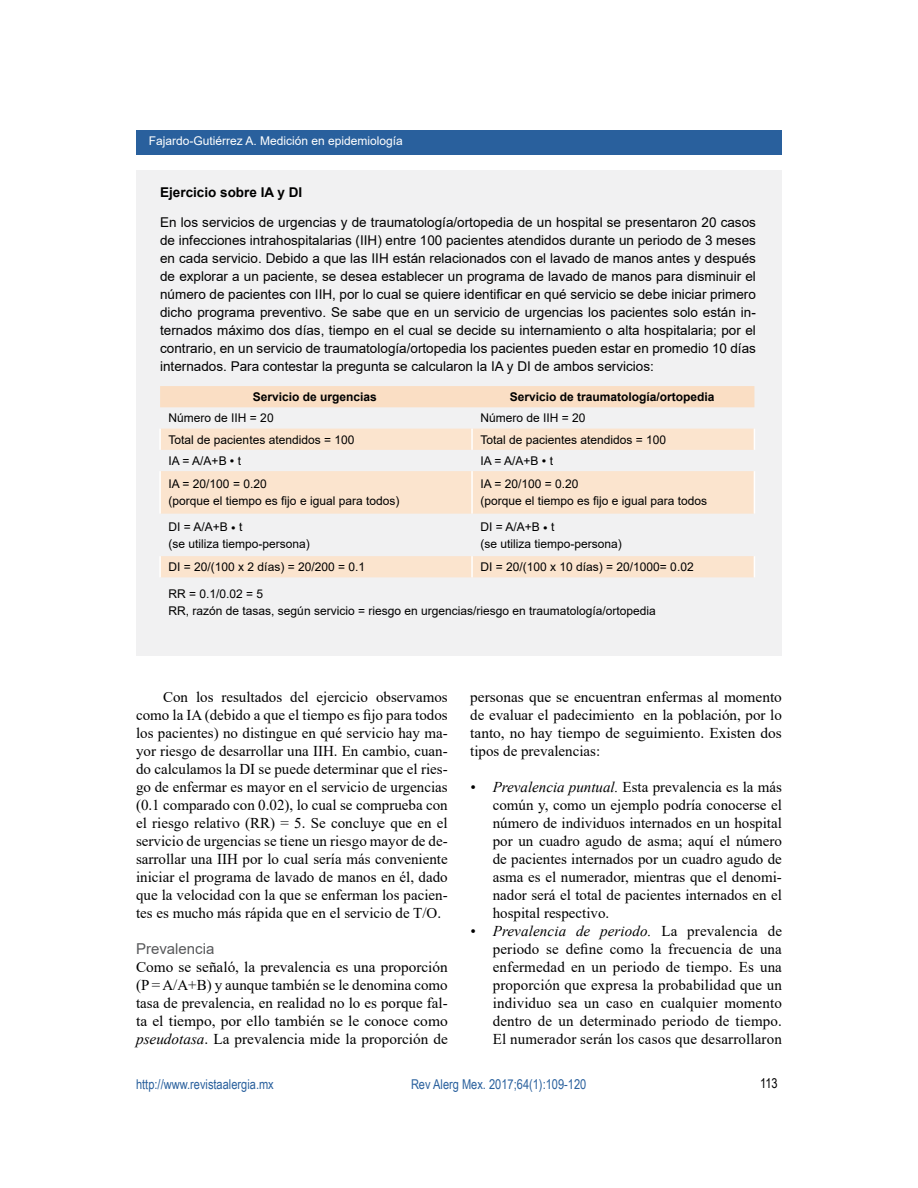
<style>
.page{position:relative;width:918px;height:1188px;background:#fff}
.page>*{position:absolute;margin:0;border:0;box-sizing:border-box;transform-origin:0 0}
.t1{font:15px/18px "Times New Roman";color:#000;text-align:justify}
.t2{font:15px "Arial";color:#58595b}
.t3{font:13.5px/18px "Arial";color:#000;text-align:justify}
.t4{font:13.5px "Arial Narrow";color:#29609d}
.t5{font:700 13.5px "Arial";color:#000}
.t6{font:13.5px "Arial Narrow";color:#000}
.t7{font:12px/16.5px "Arial";color:#000}
.t8{font:700 12px "Arial";color:#000}
.t9{font:12px "Arial";color:#fff}
.s1{font-size:7.5px}
.s2{font-style:italic}
</style>
<div class="page">
<div style="left:136px;top:130px;width:646px;height:24px;background:#29609d"></div>
<div style="left:136px;top:170px;width:646px;height:486px;background:#f1f1f2"></div>
<div style="left:160px;top:386px;width:594px;height:21px;background:#fadec4"></div>
<svg style="left:161px;top:429px;width:593px;height:148px;fill:#fbe4ce"></svg>
<hr style="left:471px;top:429px;width:2px;height:21px;background:#fff">
<hr style="left:471px;top:471px;width:2px;height:43px;background:#fff">
<hr style="left:471px;top:556px;width:2px;height:21px;background:#fff">
<hr style="left:159px;top:429px;width:2px;height:21px;background:#fff">
<svg style="left:754px;top:429px;width:1px;height:21px"></svg>
<hr style="left:159px;top:471px;width:2px;height:43px;background:#fff">
<hr style="left:754px;top:471px;width:1px;height:43px;background:#fff">
<hr style="left:159px;top:556px;width:2px;height:21px;background:#fff">
<svg style="left:754px;top:556px;width:1px;height:21px"></svg>
<p class="t9" style="left:149px;top:133px;width:256px">Fajardo-Gutiérrez A. Medición en epidemiología</p>
<p class="t5" style="left:160px;top:183px;width:144px">Ejercicio sobre IA y DI</p>
<p class="t3" style="left:160px;top:213px;width:597px">En los servicios de urgencias y de traumatología/ortopedia de un hospital se presentaron 20 casos de infecciones intrahospitalarias (IIH) entre 100 pacientes atendidos durante un periodo de 3 meses en cada servicio. Debido a que las IIH están relacionados con el lavado de manos antes y después de explorar a un paciente, se desea establecer un programa de lavado de manos para disminuir el número de pacientes con IIH, por lo cual se quiere identificar en qué servicio se debe iniciar primero dicho programa preventivo. Se sabe que en un servicio de urgencias los pacientes solo están in&shy;ternados máximo dos días, tiempo en el cual se decide su internamiento o alta hospitalaria; por el contrario, en un servicio de traumatología/ortopedia los pacientes pueden estar en promedio 10 días internados. Para contestar la pregunta se calcularon la IA y DI de ambos servicios:</p>
<p class="t8" style="left:253px;top:388px;width:126px">Servicio de urgencias</p>
<p class="t8" style="left:510px;top:388px;width:206px">Servicio de traumatología/ortopedia</p>
<p class="t7" style="left:169px;top:410px;width:107px">Número de IIH = 20</p>
<p class="t7" style="left:481px;top:410px;width:107px">Número de IIH = 20</p>
<p class="t7" style="left:169px;top:431px;width:187px">Total de pacientes atendidos = 100</p>
<p class="t7" style="left:481px;top:431px;width:187px">Total de pacientes atendidos = 100</p>
<p class="t7" style="left:169px;top:452px;width:74px">IA = A/A+B <span class="s1">●</span> t</p>
<p class="t7" style="left:481px;top:452px;width:74px">IA = A/A+B <span class="s1">●</span> t</p>
<p class="t7" style="left:169px;top:476px;width:232px">IA = 20/100 = 0.20<br>(porque el tiempo es fijo e igual para todos)</p>
<p class="t7" style="left:481px;top:476px;width:228px">IA = 20/100 = 0.20<br>(porque el tiempo es fijo e igual para todos</p>
<p class="t7" style="left:169px;top:518px;width:143px">DI = A/A+B <span class="s1">●</span> t<br>(se utiliza tiempo-persona)</p>
<p class="t7" style="left:481px;top:518px;width:143px">DI = A/A+B <span class="s1">●</span> t<br>(se utiliza tiempo-persona)</p>
<p class="t7" style="left:169px;top:559px;width:198px">DI = 20/(100 x 2 días) = 20/200 = 0.1</p>
<p class="t7" style="left:481px;top:559px;width:215px">DI = 20/(100 x 10 días) = 20/1000= 0.02</p>
<p class="t7" style="left:169px;top:586px;width:489px">RR = 0.1/0.02 = 5<br>RR, razón de tasas, según servicio = riesgo en urgencias/riesgo en traumatología/ortopedia</p>
<p class="t1" style="left:136px;top:688px;width:313px;text-indent:27px">Con los resultados del ejercicio observamos como la IA (debido a que el tiempo es fijo para todos los pacientes) no distingue en qué servicio hay ma&shy;yor riesgo de desarrollar una IIH. En cambio, cuan&shy;do calculamos la DI se puede determinar que el ries&shy;go de enfermar es mayor en el servicio de urgencias (0.1 comparado con 0.02), lo cual se comprueba con el riesgo relativo (RR) = 5. Se concluye que en el servicio de urgencias se tiene un riesgo mayor de de&shy;sarrollar una IIH por lo cual sería más conveniente iniciar el programa de lavado de manos en él, dado que la velocidad con la que se enferman los pacien&shy;tes es mucho más rápida que en el servicio de T/O.</p>
<p class="t2" style="left:136px;top:939px;width:80px">Prevalencia</p>
<p class="t1" style="left:136px;top:958px;width:313px">Como se señaló, la prevalencia es una proporción (P = A/A+B) y aunque también se le denomina como tasa de prevalencia, en realidad no lo es porque fal&shy;ta el tiempo, por ello también se le conoce como <span class="s2">pseudotasa</span>. La prevalencia mide la proporción de</p>
<p class="t1" style="left:470px;top:688px;width:313px">personas que se encuentran enfermas al momento de evaluar el padecimiento en la población, por lo tanto, no hay tiempo de seguimiento. Existen dos tipos de prevalencias:</p>
<p class="t1" style="left:493px;top:778px;width:291px;text-indent:-22px"><span class="s2">• Prevalencia puntual.</span> Esta prevalencia es la más común y, como un ejemplo podría conocerse el número de individuos internados en un hospital por un cuadro agudo de asma; aquí el número de pacientes internados por un cuadro agudo de asma es el numerador, mientras que el denomi&shy;nador será el total de pacientes internados en el hospital respectivo.</p>
<p class="t1" style="left:493px;top:922px;width:291px;text-indent:-22px"><span class="s2">• Prevalencia de periodo.</span> La prevalencia de periodo se define como la frecuencia de una enfermedad en un periodo de tiempo. Es una proporción que expresa la probabilidad que un individuo sea un caso en cualquier momento dentro de un determinado periodo de tiempo.<br>El numerador serán los casos que desarrollaron</p>
<p class="t4" style="left:136px;top:1074px;width:139px">http://www.revistaalergia.mx</p>
<p class="t4" style="left:411px;top:1075px;width:177px">Rev Alerg Mex. 2017;64(1):109-120</p>
<p class="t6" style="left:760px;top:1074px;width:19px">113</p>
</div>
